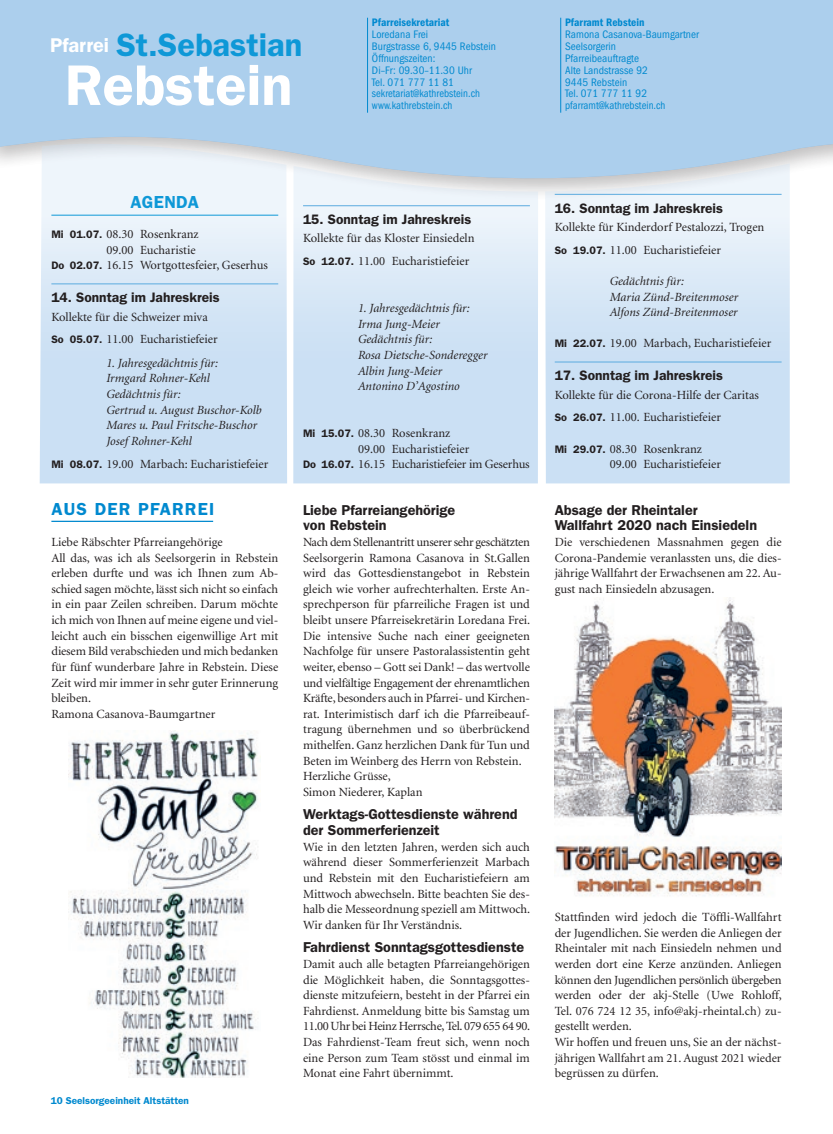
<style>
.page{position:relative;width:833px;height:1134px;background:#fff}
.page>*{position:absolute;margin:0;border:0;box-sizing:border-box;transform-origin:0 0}
.t1{font:600 57.5px "Franklin Gothic LT";color:#fff}
.t2{font:600 32.5px "Franklin Gothic LT";color:#0e98d7}
.t3{font:600 17.5px "Franklin Gothic LT";letter-spacing:.07em;color:#0089cf}
.t4{font:600 17.5px "Franklin Gothic LT";letter-spacing:.02em;color:#0e98d7}
.t5{font:600 14.38px/15.6px "Franklin Gothic LT";color:#231f20}
.t6{font:600 13.75px "Franklin Gothic LT";color:#231f20}
.t7{font:12.5px/15.6px "Minion LT";color:#231f20}
.t8{font:italic 12.5px/15.6px "Minion LT";color:#231f20}
.t9{font:condensed 11.25px/11.9px "Franklin Gothic LT";letter-spacing:.005em;color:#0089cf}
.t10{font:600 condensed 11.25px "Franklin Gothic LT";letter-spacing:.005em;color:#0089cf}
.t11{font:600 10px "Franklin Gothic LT";color:#0089cf}
.s1{font-size:20px;color:#fff}
.s2{font-family:"Franklin Gothic LT";font-weight:600;font-size:10.88px}
</style>
<div class="page">
<div style="left:0;top:0;width:833px;height:200px;background:#accfed"></div>
<hr style="left:560px;top:18px;width:1px;height:95px;background:#0089cf">
<hr style="left:367px;top:18px;width:1px;height:95px;background:#0089cf">
<svg style="left:40px;top:140px;width:749px;height:343px;background:#d4e5f4"></svg>
<hr style="left:51px;top:215px;width:227px;height:1px;background:#0e98d7">
<hr style="left:51px;top:283px;width:227px;height:1px;background:#5babdf">
<hr style="left:303px;top:205px;width:227px;height:1px;background:#5babdf">
<hr style="left:555px;top:194px;width:226px;height:1px;background:#5babdf">
<hr style="left:555px;top:361px;width:226px;height:1px;background:#5babdf">
<hr style="left:51px;top:521px;width:162px;height:1px;background:#0089cf">
<img style="left:69px;top:730px;width:192px;height:347px">
<img style="left:555px;top:598px;width:226px;height:298px">
<h2 class="t2" style="left:50px;top:26px;width:254px"><span class="s1">Pfarrei</span> St.Sebastian</h2>
<h1 class="t1" style="left:65px;top:51px;width:229px">Rebstein</h1>
<p class="t10" style="left:372px;top:16px;width:79px">Pfarreisekretariat</p>
<p class="t9" style="left:372px;top:28px;width:125px">Loredana Frei<br>Burgstrasse 6, 9445 Rebstein<br>Öffnungszeiten:<br>Di–Fr: 09.30–11.30 Uhr<br>Tel. 071 777 11 81 sekretariat@kathrebstein.ch www.kathrebstein.ch</p>
<p class="t10" style="left:565px;top:16px;width:81px">Pfarramt Rebstein</p>
<p class="t9" style="left:565px;top:28px;width:135px">Ramona Casanova-Baumgartner<br>Seelsorgerin<br>Pfarreibeauftragte<br>Alte Landstrasse 92<br>9445 Rebstein<br>Tel. 071 777 11 92 pfarramt@kathrebstein.ch</p>
<h3 class="t4" style="left:131px;top:191px;width:70px">AGENDA</h3>
<p class="t7" style="left:51px;top:227px;width:149px"><span class="s2">Mi 01.07.</span> 08.30 Rosenkranz</p>
<p class="t7" style="left:106px;top:242px;width:91px">09.00 Eucharistie</p>
<p class="t7" style="left:51px;top:258px;width:218px"><span class="s2">Do 02.07.</span> 16.15 Wortgottesfeier, Geserhus</p>
<p class="t6" style="left:51px;top:289px;width:170px">14. Sonntag im Jahreskreis</p>
<p class="t7" style="left:51px;top:306px;width:168px;line-height:22.8px">Kollekte für die Schweizer miva<br><span class="s2">So 05.07.</span> 11.00 Eucharistiefeier</p>
<p class="t8" style="left:106px;top:355px;width:157px">1. Jahresgedächtnis für:<br>Irmgard Rohner-Kehl<br>Gedächtnis für:<br>Gertrud u. August Buschor-Kolb<br>Mares u. Paul Fritsche-Buschor<br>Josef Rohner-Kehl</p>
<p class="t7" style="left:51px;top:457px;width:218px"><span class="s2">Mi 08.07.</span> 19.00 Marbach: Eucharistiefeier</p>
<h3 class="t3" style="left:51px;top:498px;width:164px">AUS DER PFARREI</h3>
<p class="t7" style="left:51px;top:535px;width:228px">Liebe Räbschter Pfarreiangehörige<br>All das, was ich als Seelsorgerin in Rebstein erleben durfte und was ich Ihnen zum Ab&shy;schied sagen möchte, lässt sich nicht so einfach in ein paar Zeilen schreiben. Darum möchte ich mich von Ihnen auf meine eigene und viel&shy;leicht auch ein bisschen eigenwillige Art mit diesem Bild verabschieden und mich bedanken für fünf wunderbare Jahre in Rebstein. Diese Zeit wird mir immer in sehr guter Erinnerung bleiben.<br>Ramona Casanova-Baumgartner</p>
<p class="t11" style="left:51px;top:1094px;width:140px">10 Seelsorgeeinheit Altstätten</p>
<p class="t6" style="left:303px;top:211px;width:170px">15. Sonntag im Jahreskreis</p>
<p class="t7" style="left:303px;top:227px;width:173px;line-height:22.8px">Kollekte für das Kloster Einsiedeln<br><span class="s2">So 12.07.</span> 11.00 Eucharistiefeier</p>
<p class="t8" style="left:358px;top:301px;width:131px">1. Jahresgedächtnis für:<br>Irma Jung-Meier<br>Gedächtnis für:<br>Rosa Dietsche-Sonderegger<br>Albin Jung-Meier<br>Antonino D’Agostino</p>
<p class="t7" style="left:303px;top:426px;width:149px"><span class="s2">Mi 15.07.</span> 08.30 Rosenkranz</p>
<p class="t7" style="left:358px;top:441px;width:113px">09.00 Eucharistiefeier</p>
<p class="t7" style="left:303px;top:457px;width:228px"><span class="s2">Do 16.07.</span> 16.15 Eucharistiefeier im Geserhus</p>
<p class="t5" style="left:303px;top:502px;width:154px">Liebe Pfarreiangehörige von Rebstein</p>
<p class="t7" style="left:303px;top:535px;width:229px">Nach dem Stellenantritt unserer sehr geschätzten Seelsorgerin Ramona Casanova in St.Gallen wird das Gottesdienstangebot in Rebstein gleich wie vorher aufrechterhalten. Erste An&shy;sprechperson für pfarreiliche Fragen ist und bleibt unsere Pfarreisekretärin Loredana Frei.<br>Die intensive Suche nach einer geeigneten Nachfolge für unsere Pastoralassistentin geht weiter, ebenso – Gott sei Dank! – das wertvolle und vielfältige Engagement der ehrenamtlichen Kräfte, besonders auch in Pfarrei- und Kirchen&shy;rat. Interimistisch darf ich die Pfarreibeauf&shy;tragung übernehmen und so überbrückend mithelfen. Ganz herzlichen Dank für Tun und Beten im Weinberg des Herrn von Rebstein.<br>Herzliche Grüsse,<br>Simon Niederer, Kaplan</p>
<p class="t5" style="left:303px;top:807px;width:216px">Werktags-Gottesdienste während der Sommerferienzeit</p>
<p class="t7" style="left:303px;top:839px;width:229px;text-align:justify">Wie in den letzten Jahren, werden sich auch während dieser Sommerferienzeit Marbach und Rebstein mit den Eucharistiefeiern am Mittwoch abwechseln. Bitte beachten Sie des&shy;halb die Messeordnung speziell am Mittwoch.<br>Wir danken für Ihr Verständnis.</p>
<p class="t5" style="left:303px;top:939px;width:223px">Fahrdienst Sonntagsgottesdienste</p>
<p class="t7" style="left:303px;top:956px;width:229px;text-align:justify">Damit auch alle betagten Pfarreiangehörigen die Möglichkeit haben, die Sonntagsgottes&shy;dienste mitzufeiern, besteht in der Pfarrei ein Fahrdienst. Anmeldung bitte bis Samstag um 11.00 Uhr bei Heinz Herrsche, Tel. 079 655 64 90.<br>Das Fahrdienst-Team freut sich, wenn noch eine Person zum Team stösst und einmal im Monat eine Fahrt übernimmt.</p>
<p class="t6" style="left:555px;top:200px;width:170px">16. Sonntag im Jahreskreis</p>
<p class="t7" style="left:555px;top:216px;width:211px;line-height:22.8px">Kollekte für Kinderdorf Pestalozzi, Trogen<br><span class="s2">So 19.07.</span> 11.00 Eucharistiefeier</p>
<p class="t8" style="left:609px;top:274px;width:130px">Gedächtnis für:<br>Maria Zünd-Breitenmoser<br>Alfons Zünd-Breitenmoser</p>
<p class="t7" style="left:555px;top:336px;width:218px"><span class="s2">Mi 22.07.</span> 19.00 Marbach, Eucharistiefeier</p>
<p class="t6" style="left:555px;top:367px;width:170px">17. Sonntag im Jahreskreis</p>
<p class="t7" style="left:555px;top:384px;width:206px;line-height:22.8px">Kollekte für die Corona-Hilfe der Caritas<br><span class="s2">So 26.07.</span> 11.00. Eucharistiefeier</p>
<p class="t7" style="left:609px;top:441px;width:113px;text-indent:-55px"><span class="s2">Mi 29.07.</span> 08.30 Rosenkranz<br>09.00 Eucharistiefeier</p>
<p class="t5" style="left:555px;top:502px;width:204px">Absage der Rheintaler<br>Wallfahrt 2020 nach Einsiedeln</p>
<p class="t7" style="left:555px;top:535px;width:228px;text-align:justify">Die verschiedenen Massnahmen gegen die Corona-Pandemie veranlassten uns, die dies&shy;jährige Wallfahrt der Erwachsenen am 22. Au&shy;gust nach Einsiedeln abzusagen.</p>
<p class="t7" style="left:555px;top:910px;width:229px">Stattfinden wird jedoch die Töffli-Wallfahrt der Jugendlichen. Sie werden die Anliegen der Rheintaler mit nach Einsiedeln nehmen und werden dort eine Kerze anzünden. Anliegen können den Jugendlichen persönlich übergeben werden oder der akj-Stelle (Uwe Rohloff, Tel. 076 724 12 35, info@akj-rheintal.ch) zu&shy;gestellt werden.<br>Wir hoffen und freuen uns, Sie an der nächst&shy;jährigen Wallfahrt am 21. August 2021 wieder begrüssen zu dürfen.</p>
</div>
